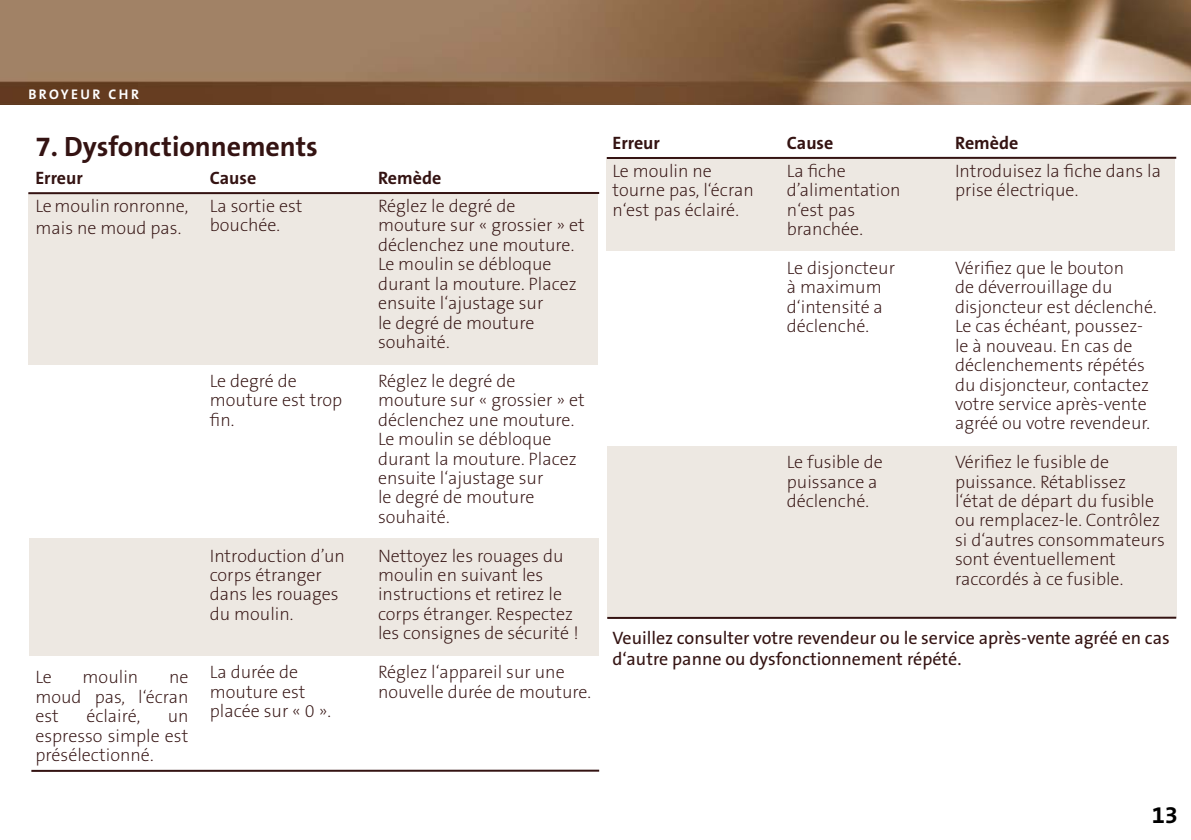
<style>
.page{position:relative;width:1191px;height:840px;background:#fff}
.page>*{position:absolute;margin:0;border:0;box-sizing:border-box;transform-origin:0 0}
.t1{font:700 28px "The Sans B7";color:#341312}
.t2{font:700 24px "The Sans B7";color:#000}
.t3{font:200 18px/19.4px "The Sans B2";color:#341312}
.t4{font:18px/21px "The Sans B5 Plain";color:#341312}
.t5{font:700 18px "The Sans B7";color:#341312}
.t6{font:700 14px "The Sans B7";letter-spacing:.175em;color:#fff}
</style>
<div class="page">
<img style="left:0;top:0;width:1191px;height:104px">
<div style="left:28px;top:193px;width:570px;height:171px;background:#ede8e2"></div>
<div style="left:30px;top:537px;width:569px;height:118px;background:#ede8e2"></div>
<hr style="left:28px;top:192px;width:571px;height:2px;background:#341312">
<hr style="left:31px;top:769px;width:568px;height:2px;background:#341312">
<div style="left:607px;top:158px;width:568px;height:93px;background:#ede8e2"></div>
<div style="left:607px;top:445px;width:569px;height:172px;background:#ede8e2"></div>
<hr style="left:607px;top:157px;width:569px;height:2px;background:#341312">
<hr style="left:607px;top:616px;width:569px;height:2px;background:#341312">
<p class="t6" style="left:28px;top:87px;width:112px">BROYEUR CHR</p>
<h1 class="t1" style="left:35px;top:132px;width:284px">7. Dysfonctionnements</h1>
<p class="t5" style="left:210px;top:169px;width:48px">Cause</p>
<p class="t3" style="left:210px;top:197px;width:94px">La sortie est bouchée.</p>
<p class="t5" style="left:35px;top:169px;width:49px">Erreur</p>
<p class="t3" style="left:35px;top:196px;width:155px;line-height:21.6px">Le moulin ronronne, mais ne moud pas.</p>
<p class="t3" style="left:210px;top:371px;width:134px">Le degré de mouture est trop fin.</p>
<p class="t3" style="left:35px;top:668px;width:18px">Le</p>
<p class="t3" style="left:83px;top:668px;width:57px">moulin</p>
<p class="t3" style="left:35px;top:668px;width:155px;text-align:justify;text-indent:134px">ne moud pas, l‘écran est</p>
<p class="t3" style="left:86px;top:706px;width:56px">éclairé,</p>
<p class="t3" style="left:35px;top:706px;width:155px;text-align:justify;text-indent:132px">un espresso simple est présélectionné.</p>
<p class="t3" style="left:210px;top:546px;width:137px">Introduction d’un corps étranger dans les rouages du moulin.</p>
<p class="t3" style="left:210px;top:662px;width:123px">La durée de mouture est placée sur « 0 ».</p>
<p class="t5" style="left:378px;top:169px;width:65px">Remède</p>
<p class="t3" style="left:378px;top:197px;width:208px">Réglez le degré de mouture sur « grossier » et déclenchez une mouture.<br>Le moulin se débloque durant la mouture. Placez ensuite l‘ajustage sur<br>le degré de mouture souhaité.</p>
<p class="t3" style="left:378px;top:371px;width:208px">Réglez le degré de mouture sur « grossier » et déclenchez une mouture.<br>Le moulin se débloque durant la mouture. Placez ensuite l‘ajustage sur<br>le degré de mouture souhaité.</p>
<p class="t3" style="left:378px;top:546px;width:202px">Nettoyez les rouages du moulin en suivant les instructions et retirez le corps étranger. Respectez les consignes de sécurité !</p>
<p class="t3" style="left:378px;top:662px;width:215px">Réglez l‘appareil sur une nouvelle durée de mouture.</p>
<p class="t5" style="left:612px;top:134px;width:49px">Erreur</p>
<p class="t3" style="left:612px;top:162px;width:143px">Le moulin ne tourne pas, l‘écran n‘est pas éclairé.</p>
<p class="t5" style="left:787px;top:134px;width:48px">Cause</p>
<p class="t3" style="left:787px;top:162px;width:115px">La fiche d’alimentation n‘est pas branchée.</p>
<p class="t3" style="left:787px;top:259px;width:110px">Le disjoncteur à maximum d‘intensité a déclenché.</p>
<p class="t3" style="left:787px;top:453px;width:97px">Le fusible de puissance a déclenché.</p>
<p class="t5" style="left:955px;top:134px;width:65px">Remède</p>
<p class="t3" style="left:955px;top:162px;width:208px">Introduisez la fiche dans la prise électrique.</p>
<p class="t3" style="left:955px;top:259px;width:203px">Vérifiez que le bouton<br>de déverrouillage du disjoncteur est déclenché.<br>Le cas échéant, poussez&shy;le à nouveau. En cas de déclenchements répétés du disjoncteur, contactez votre service après-vente agréé ou votre revendeur.</p>
<p class="t3" style="left:955px;top:453px;width:211px">Vérifiez le fusible de puissance. Rétablissez l‘état de départ du fusible ou remplacez-le. Contrôlez si d‘autres consommateurs sont éventuellement raccordés à ce fusible.</p>
<p class="t4" style="left:612px;top:627px;width:559px">Veuillez consulter votre revendeur ou le service après-vente agréé en cas d‘autre panne ou dysfonctionnement répété.</p>
<h2 class="t2" style="left:1151px;top:802px;width:28px">13</h2>
</div>
